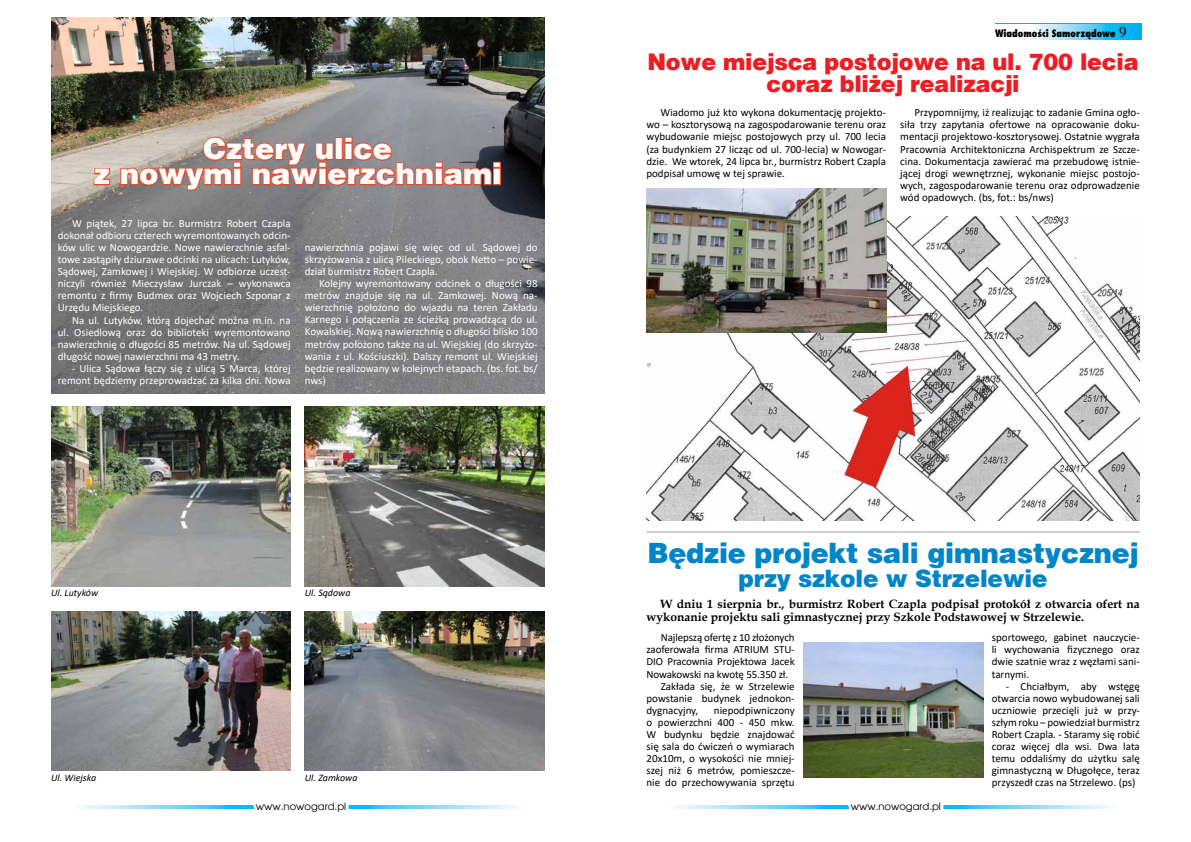
<style>
.page{position:relative;width:1191px;height:842px;background:#fff}
.page>*{position:absolute;margin:0;border:0;box-sizing:border-box;transform-origin:0 0}
.t1{font:900 29px/25px "Switzerland";color:#fff;text-align:center}
.t2{font:900 28px "Switzerland";letter-spacing:-.01em;color:#0085c9}
.t3{font:900 24px "Switzerland";letter-spacing:-.01em;color:#0085c9}
.t4{font:900 23px/22px "Switzerland";letter-spacing:-.01em;color:#ed1d24;text-align:center}
.t5{font:15px "Times";color:#000}
.t6{font:700 12px/13.2px "Book Antiqua";color:#000}
.t7{font:11px/12.1px "Calibri";color:#000;text-align:justify}
.t8{font:11px/12.1px "Calibri";color:#fff;text-align:justify}
.t9{font:italic 10px "Calibri";color:#000}
.t10{font:10px "Avalon";color:#000}
.t11{font:800 10px "Fujiyama";color:#000}
</style>
<div class="page">
<svg style="left:995px;top:23px;width:147px;height:17px"></svg>
<svg style="left:995px;top:25px;width:145px;height:15px"></svg>
<svg style="left:352px;top:805px;width:166px;height:3px"></svg>
<svg style="left:80px;top:805px;width:167px;height:3px"></svg>
<svg style="left:247px;top:805px;width:105px;height:4px"></svg>
<svg style="left:946px;top:805px;width:166px;height:3px"></svg>
<svg style="left:675px;top:805px;width:167px;height:3px"></svg>
<svg style="left:842px;top:805px;width:104px;height:4px"></svg>
<img style="left:51px;top:346px;width:493px;height:47px">
<img style="left:51px;top:17px;width:493px;height:329px">
<svg style="left:93px;top:167px;width:18px;height:19px"></svg>
<svg style="left:119px;top:136px;width:383px;height:55px;background:#a57b73"></svg>
<img style="left:51px;top:406px;width:240px;height:180px">
<img style="left:51px;top:611px;width:240px;height:160px">
<img style="left:305px;top:406px;width:239px;height:180px">
<img style="left:305px;top:611px;width:239px;height:160px">
<img style="left:646px;top:216px;width:494px;height:305px">
<img style="left:646px;top:189px;width:240px;height:144px">
<hr style="left:646px;top:531px;width:494px;height:2px;background:#cbcdce">
<img style="left:803px;top:642px;width:180px;height:135px">
<h1 class="t1" style="left:94px;top:138px;width:409px">Cztery ulice<br>z nowymi nawierzchniami</h1>
<p class="t8" style="left:58px;top:217px;width:234px;text-indent:14px">W piątek, 27 lipca br. Burmistrz Robert Czapla dokonał odbioru czterech wyremontowanych odcin&shy;ków ulic w Nowogardzie. Nowe nawierzchnie asfal&shy;towe zastąpiły dziurawe odcinki na ulicach: Lutyków, Sądowej, Zamkowej i Wiejskiej. W odbiorze uczest&shy;niczyli również Mieczysław Jurczak – wykonawca remontu z firmy Budmex oraz Wojciech Szponar z Urzędu Miejskiego.</p>
<p class="t8" style="left:58px;top:313px;width:234px;text-indent:14px">Na ul. Lutyków, którą dojechać można m.in. na ul. Osiedlową oraz do biblioteki wyremontowano nawierzchnię o długości 85 metrów. Na ul. Sądowej długość nowej nawierzchni ma 43 metry.</p>
<p class="t8" style="left:58px;top:362px;width:234px;text-align:right">- Ulica Sądowa łączy się z ulicą 5 Marca, której remont będziemy przeprowadzać za kilka dni. Nowa</p>
<p class="t8" style="left:305px;top:241px;width:234px">nawierzchnia pojawi się więc od ul. Sądowej do skrzyżowania z ulicą Pileckiego, obok Netto – powie&shy;dział burmistrz Robert Czapla.</p>
<p class="t8" style="left:305px;top:277px;width:234px;text-indent:14px">Kolejny wyremontowany odcinek o długości 98 metrów znajduje się na ul. Zamkowej. Nową na&shy;wierzchnię położono do wjazdu na teren Zakładu Karnego i połączenia ze ścieżką prowadzącą do ul.<br>Kowalskiej. Nową nawierzchnię o długości blisko 100 metrów położono także na ul. Wiejskiej (do skrzyżo&shy;wania z ul. Kościuszki). Dalszy remont ul. Wiejskiej będzie realizowany w kolejnych etapach. (bs. fot. bs/ nws)</p>
<p class="t9" style="left:51px;top:586px;width:49px">Ul. Lutyków</p>
<p class="t9" style="left:51px;top:771px;width:47px">Ul. Wiejska</p>
<p class="t9" style="left:305px;top:586px;width:47px">Ul. Sądowa</p>
<p class="t9" style="left:305px;top:771px;width:54px">Ul. Zamkowa</p>
<h3 class="t5" style="left:1119px;top:24px;width:9px">9</h3>
<p class="t11" style="left:995px;top:27px;width:122px">Wiadomości Samorządowe</p>
<h3 class="t4" style="left:647px;top:51px;width:493px">Nowe miejsca postojowe na ul. 700 lecia coraz bliżej realizacji</h3>
<p class="t7" style="left:646px;top:106px;width:241px;text-indent:14px">Wiadomo już kto wykona dokumentację projekto&shy;wo – kosztorysową na zagospodarowanie terenu oraz wybudowanie miejsc postojowych przy ul. 700 lecia (za budynkiem 27 licząc od ul. 700-lecia) w Nowogar&shy;dzie. We wtorek, 24 lipca br., burmistrz Robert Czapla podpisał umowę w tej sprawie.</p>
<p class="t7" style="left:900px;top:106px;width:241px;text-indent:14px">Przypomnijmy, iż realizując to zadanie Gmina ogło&shy;siła trzy zapytania ofertowe na opracowanie doku&shy;mentacji projektowo-kosztorysowej. Ostatnie wygrała Pracownia Architektoniczna Archispektrum ze Szcze&shy;cina. Dokumentacja zawierać ma przebudowę istnie&shy;jącej drogi wewnętrznej, wykonanie miejsc postojo&shy;wych, zagospodarowanie terenu oraz odprowadzenie wód opadowych. (bs, fot.: bs/nws)</p>
<h2 class="t2" style="left:647px;top:536px;width:492px">Będzie projekt sali gimnastycznej</h2>
<h3 class="t3" style="left:738px;top:564px;width:310px">przy szkole w Strzelewie</h3>
<p class="t6" style="left:646px;top:597px;width:495px;text-indent:14px">W dniu 1 sierpnia br., burmistrz Robert Czapla podpisał protokół z otwarcia ofert na wykonanie projektu sali gimnastycznej przy Szkole Podstawowej w Strzelewie.</p>
<p class="t7" style="left:991px;top:631px;width:149px">sportowego, gabinet nauczycie&shy;li wychowania fizycznego oraz dwie szatnie wraz z węzłami sani&shy;tarnymi.</p>
<p class="t7" style="left:991px;top:680px;width:149px;text-indent:14px">- Chciałbym, aby wstęgę otwarcia nowo wybudowanej sali uczniowie przecięli już w przy&shy;szłym roku – powiedział burmistrz Robert Czapla. - Staramy się robić coraz więcej dla wsi. Dwa lata temu oddaliśmy do użytku salę gimnastyczną w Długołęce, teraz przyszedł czas na Strzelewo. (ps)</p>
<p class="t7" style="left:660px;top:631px;width:135px">Najlepszą ofertę z 10 złożonych</p>
<p class="t7" style="left:646px;top:643px;width:150px">zaoferowała firma ATRIUM STU-</p>
<p class="t7" style="left:646px;top:655px;width:150px">DIO Pracownia Projektowa Jacek</p>
<p class="t7" style="left:646px;top:667px;width:143px">Nowakowski na kwotę 55.350 zł.</p>
<p class="t7" style="left:660px;top:680px;width:135px">Zakłada się, że w Strzelewie</p>
<p class="t7" style="left:646px;top:692px;width:150px">powstanie budynek jednokon-</p>
<p class="t7" style="left:646px;top:704px;width:53px">dygnacyjny,</p>
<p class="t7" style="left:646px;top:704px;width:150px;text-indent:67px">niepodpiwniczony o powierzchni 400 - 450 mkw.<br>W budynku będzie znajdować się sala do ćwiczeń o wymiarach 20x10m, o wysokości nie mniej&shy;szej niż 6 metrów, pomieszcze&shy;nie do przechowywania sprzętu</p>
<p class="t10" style="left:256px;top:800px;width:92px">www.nowogard.pl</p>
<p class="t10" style="left:850px;top:800px;width:92px">www.nowogard.pl</p>
</div>
